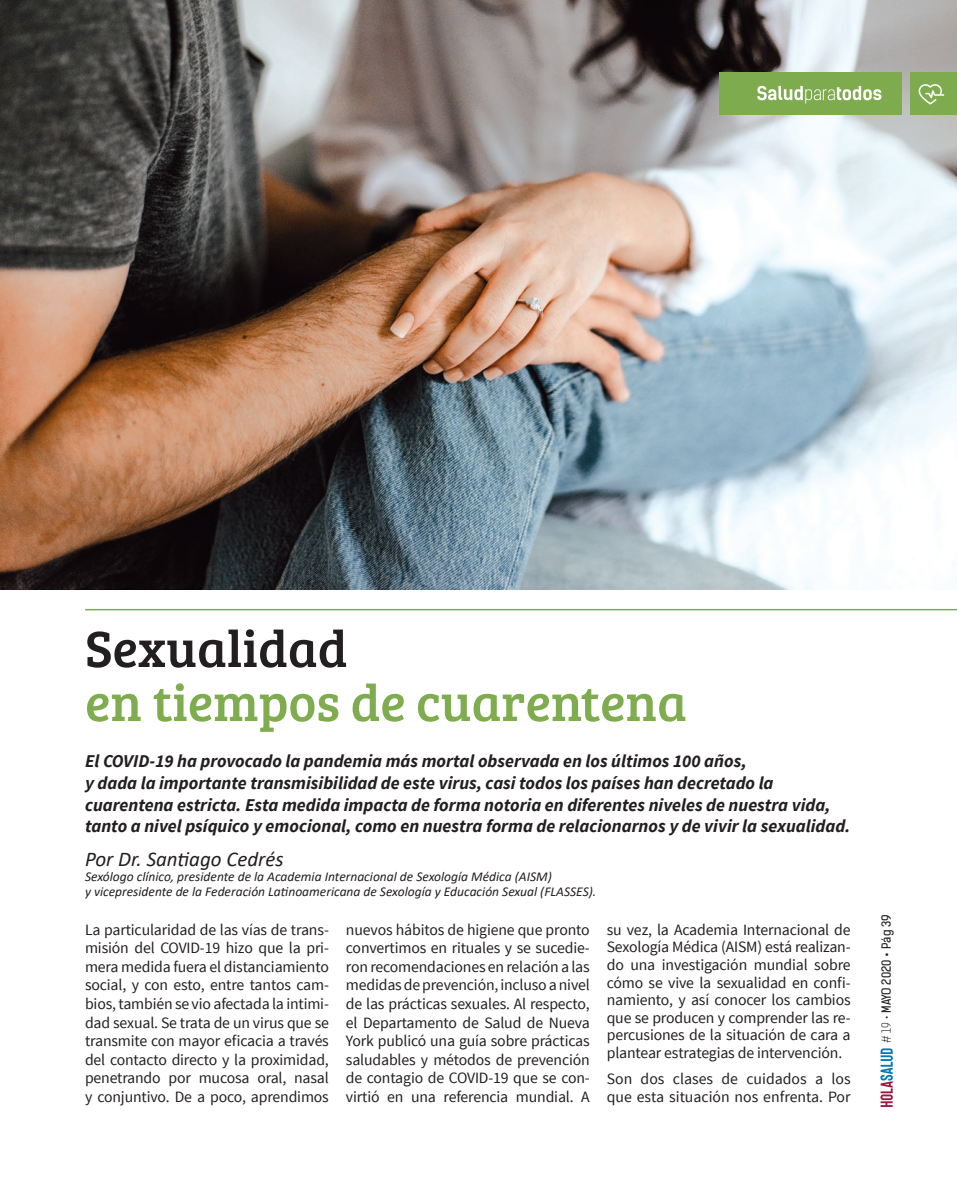
<style>
.page{position:relative;width:957px;height:1191px;background:#fff}
.page>*{position:absolute;margin:0;border:0;box-sizing:border-box;transform-origin:0 0}
.Titulo_principal{font:52.5px/54px "Bree Serif";color:#7fac4f}
.Autores{font:italic 21px "Calibri";color:#231f20}
.Copete{font:italic 700 18px/21.6px "Source Sans Pro";color:#231f20}
.Textos{font:15.75px/18.6px "Source Sans Pro";letter-spacing:-.01em;color:#231f20;text-align:justify}
.Cargos_Autores{font:italic 13.5px/15px "Calibri";color:#231f20}
.Folio{font:12px "Kelson Sans";color:#231f20}
.s1{color:#231f20}
.s2{font-weight:300}
</style>
<div class="page">
<hr style="left:85px;top:609px;width:872px;height:1px;background:#7fac4f">
<img style="left:0;top:0;width:957px;height:589px">
<div style="left:910px;top:72px;width:47px;height:43px;background:#7fab4f"></div>
<div style="left:718px;top:72px;width:183px;height:43px;background:#7fab4f"></div>
<svg style="left:757px;top:86px;width:124px;height:17px"></svg>
<svg style="left:918px;top:84px;width:26px;height:20px"></svg>
<svg style="left:880px;top:1048px;width:13px;height:59px"></svg>
<p class="Titulo_principal" style="left:85px;top:619px;width:603px"><span class="s1">Sexualidad<br></span>en tiempos de cuarentena</p>
<p class="Copete" style="left:85px;top:750px;width:767px">El COVID-19 ha provocado la pandemia más mortal observada en los últimos 100 años,<br>y dada la importante transmisibilidad de este virus, casi todos los países han decretado la cuarentena estricta. Esta medida impacta de forma notoria en diferentes niveles de nuestra vida, tanto a nivel psíquico y emocional, como en nuestra forma de relacionarnos y de vivir la sexualidad.</p>
<p class="Autores" style="left:85px;top:844px;width:200px">Por Dr. Santiago Cedrés</p>
<p class="Cargos_Autores" style="left:85px;top:868px;width:513px">Sexólogo clínico, presidente de la Academia Internacional de Sexología Médica (AISM)<br>y vicepresidente de la Federación Latinoamericana de Sexología y Educación Sexual (FLASSES).</p>
<p class="Textos" style="left:85px;top:920px;width:245px">La particularidad de las vías de trans&shy;misión del COVID-19 hizo que la pri&shy;mera medida fuera el distanciamiento social, y con esto, entre tantos cam&shy;bios, también se vio afectada la intimi&shy;dad sexual. Se trata de un virus que se transmite con mayor eficacia a través del contacto directo y la proximidad, penetrando por mucosa oral, nasal y conjuntivo. De a poco, aprendimos</p>
<p class="Textos" style="left:346px;top:920px;width:245px">nuevos hábitos de higiene que pronto convertimos en rituales y se sucedie&shy;ron recomendaciones en relación a las medidas de prevención, incluso a nivel de las prácticas sexuales. Al respecto, el Departamento de Salud de Nueva York publicó una guía sobre prácticas saludables y métodos de prevención de contagio de COVID-19 que se con&shy;virtió en una referencia mundial. A</p>
<p class="Textos" style="left:607px;top:921px;width:245px;line-height:17.5px">su vez, la Academia Internacional de Sexología Médica (AISM) está realizan&shy;do una investigación mundial sobre cómo se vive la sexualidad en confi&shy;namiento, y así conocer los cambios que se producen y comprender las re&shy;percusiones de la situación de cara a plantear estrategias de intervención.</p>
<p class="Textos" style="left:607px;top:1070px;width:245px;line-height:17.5px">Son dos clases de cuidados a los que esta situación nos enfrenta. Por</p>
<p class="Folio" style="left:879px;top:1043px;width:130px;rotate:-90deg"><span class="s2"># 19 •</span> MAYO 2020 • Pág 39</p>
</div>
